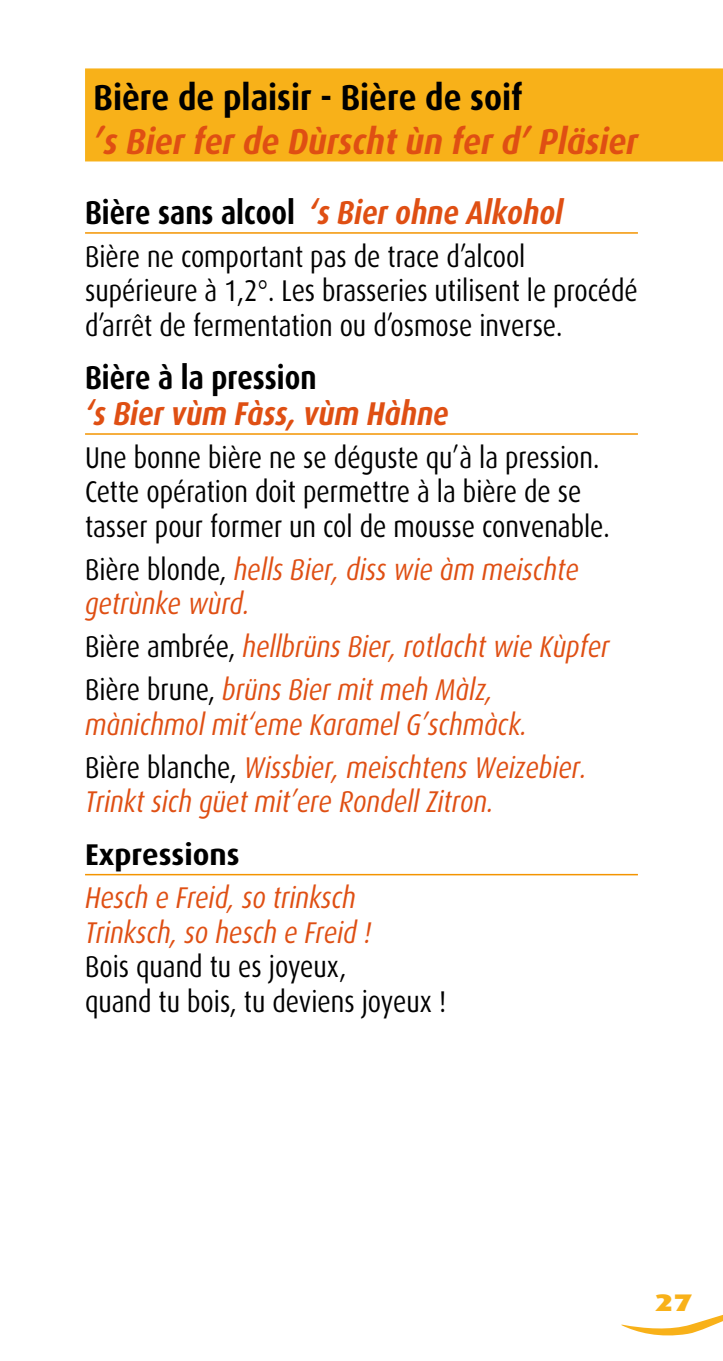
<style>
.page{position:relative;width:723px;height:1361px;background:#fff}
.page>*{position:absolute;margin:0;border:0;box-sizing:border-box;transform-origin:0 0}
.t1{font:italic 700 36px "Dax";color:#df4f13;scale:.9 1}
.t2{font:700 36px "Dax";color:#000;scale:.9 1}
.t3{font:italic 700 33px "Dax";color:#df4f13;scale:.85 1}
.t4{font:700 33px "Dax";color:#000;scale:.85 1}
.t5{font:30px/34.5px "Dax";color:#000;scale:.85 1}
.t6{font:italic 30px/34.5px "Dax";color:#df4f13;scale:.85 1}
.t7{font:700 30px "Dax";color:#000}
.t8{font:900 24px "Dax";color:#f8b119;scale:1.3 1}
.s1{font-style:normal;color:#000}
</style>
<div class="page">
<svg style="left:621px;top:1315px;width:102px;height:21px"></svg>
<div style="left:85px;top:68px;width:638px;height:93px;background:#f8b119"></div>
<hr style="left:85px;top:232px;width:553px;height:2px;background:#f39400">
<hr style="left:85px;top:433px;width:553px;height:2px;background:#f39400">
<hr style="left:85px;top:874px;width:553px;height:1px;background:#f39400">
<p class="t2" style="left:94px;top:78px;width:478px">Bière de plaisir - Bière de soif</p>
<p class="t1" style="left:94px;top:121px;width:606px">’s Bier fer de Dùrscht ùn fer d’ Pläsier</p>
<p class="t3" style="left:85px;top:194px;width:564px"><span class="s1">Bière sans alcool</span> ‘s Bier ohne Alkohol</p>
<p class="t5" style="left:85px;top:239px;width:652px">Bière ne comportant pas de trace d’alcool supérieure à 1,2°. Les brasseries utilisent le procédé d’arrêt de fermentation ou d’osmose inverse.</p>
<p class="t4" style="left:85px;top:359px;width:274px">Bière à la pression</p>
<p class="t3" style="left:85px;top:395px;width:429px">‘s Bier vùm Fàss, vùm Hàhne</p>
<p class="t5" style="left:85px;top:440px;width:619px">Une bonne bière ne se déguste qu’à la pression.<br>Cette opération doit permettre à la bière de se tasser pour former un col de mousse convenable.</p>
<p class="t6" style="left:85px;top:552px;width:582px"><span class="s1">Bière blonde,</span> hells Bier, diss wie àm meischte getrùnke wùrd.</p>
<p class="t6" style="left:85px;top:626px;width:618px;line-height:42.9px"><span class="s1">Bière ambrée,</span> hellbrüns Bier, rotlacht wie Kùpfer<br><span class="s1">Bière brune,</span> brüns Bier mit meh Màlz,</p>
<p class="t6" style="left:85px;top:703px;width:591px;line-height:42.9px">mànichmol mit‘eme Karamel G’schmàck.<br><span class="s1">Bière blanche,</span> Wissbier, meischtens Weizebier.</p>
<p class="t6" style="left:85px;top:785px;width:482px">Trinkt sich güet mit’ere Rondell Zitron.</p>
<p class="t7" style="left:85px;top:838px;width:156px">Expressions</p>
<p class="t6" style="left:85px;top:881px;width:338px">Hesch e Freid, so trinksch<br>Trinksch, so hesch e Freid !</p>
<p class="t5" style="left:85px;top:950px;width:426px">Bois quand tu es joyeux,<br>quand tu bois, tu deviens joyeux !</p>
<p class="t8" style="left:655px;top:1289px;width:30px">27</p>
</div>
